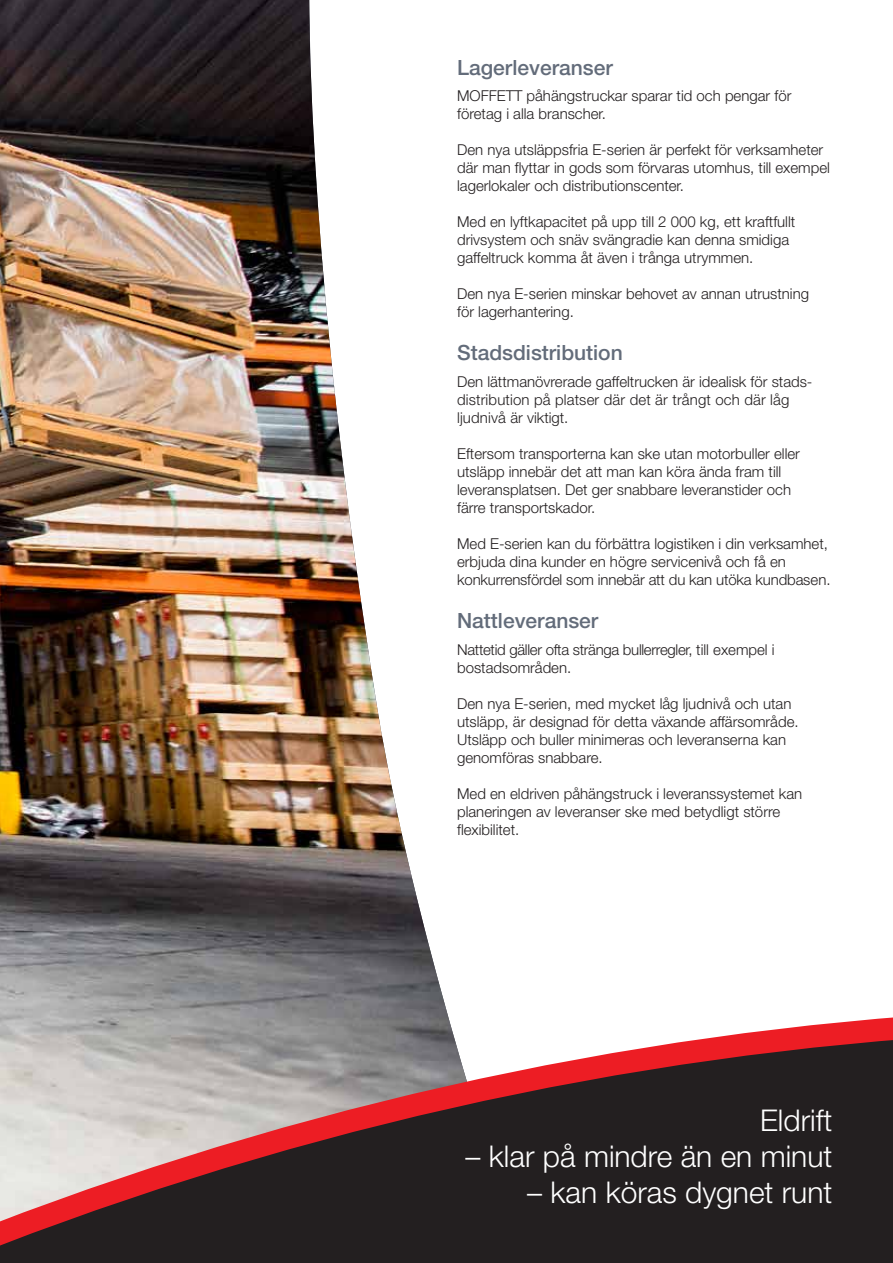
<style>
.page{position:relative;width:893px;height:1263px;background:#fff}
.page>*{position:absolute;margin:0;border:0;box-sizing:border-box;transform-origin:0 0}
.t1{font:300 30px "Helvetica Neue LT Std";color:#fff}
.t2{font:500 21px "Helvetica Neue LT Std";color:#636c7a}
.t3{font:300 15px/18px "Helvetica Neue LT Std";color:#231f20}
.t4{font:300 15px/18px "Helvetica Neue LT Std";letter-spacing:-.02em;color:#231f20}
</style>
<div class="page">
<img style="left:0;top:0;width:445px;height:1003px">
<svg style="left:0;top:1003px;width:893px;height:260px;background:#705a5b"></svg>
<h2 class="t2" style="left:457px;top:55px;width:157px">Lagerleveranser</h2>
<p class="t3" style="left:457px;top:86px;width:336px">MOFFETT påhängstruckar sparar tid och pengar för företag i alla branscher.</p>
<p class="t3" style="left:457px;top:140px;width:374px">Den nya utsläppsfria E-serien är perfekt för verksamheter där man flyttar in gods som förvaras utomhus, till exempel lagerlokaler och distributionscenter.</p>
<p class="t3" style="left:457px;top:212px;width:340px">Med en lyftkapacitet på upp till 2 000 kg, ett kraftfullt drivsystem och snäv svängradie kan denna smidiga gaffeltruck komma åt även i trånga utrymmen.</p>
<p class="t3" style="left:457px;top:284px;width:354px">Den nya E-serien minskar behovet av annan utrustning för lagerhantering.</p>
<h2 class="t2" style="left:457px;top:340px;width:167px">Stadsdistribution</h2>
<p class="t3" style="left:457px;top:372px;width:357px">Den lättmanövrerade gaffeltrucken är idealisk för stads&shy;distribution på platser där det är trångt och där låg ljudnivå är viktigt.</p>
<p class="t3" style="left:457px;top:444px;width:344px">Eftersom transporterna kan ske utan motorbuller eller utsläpp innebär det att man kan köra ända fram till leveransplatsen. Det ger snabbare leveranstider och färre transportskador.</p>
<p class="t3" style="left:457px;top:534px;width:375px">Med E-serien kan du förbättra logistiken i din verksamhet, erbjuda dina kunder en högre servicenivå och få en konkurrensfördel som innebär att du kan utöka kundbasen.</p>
<h2 class="t2" style="left:457px;top:608px;width:143px">Nattleveranser</h2>
<p class="t4" style="left:457px;top:640px;width:319px">Nattetid gäller ofta stränga bullerregler, till exempel i bostadsområden.</p>
<p class="t3" style="left:457px;top:694px;width:343px">Den nya E-serien, med mycket låg ljudnivå och utan utsläpp, är designad för detta växande affärsområde.<br>Utsläpp och buller minimeras och leveranserna kan genomföras snabbare.</p>
<p class="t3" style="left:457px;top:784px;width:347px">Med en eldriven påhängstruck i leveranssystemet kan planeringen av leveranser ske med betydligt större flexibilitet.</p>
<h1 class="t1" style="left:760px;top:1102px;width:74px">Eldrift</h1>
<h1 class="t1" style="left:466px;top:1138px;width:368px">– klar på mindre än en minut</h1>
<h1 class="t1" style="left:527px;top:1174px;width:307px">– kan köras dygnet runt</h1>
</div>
